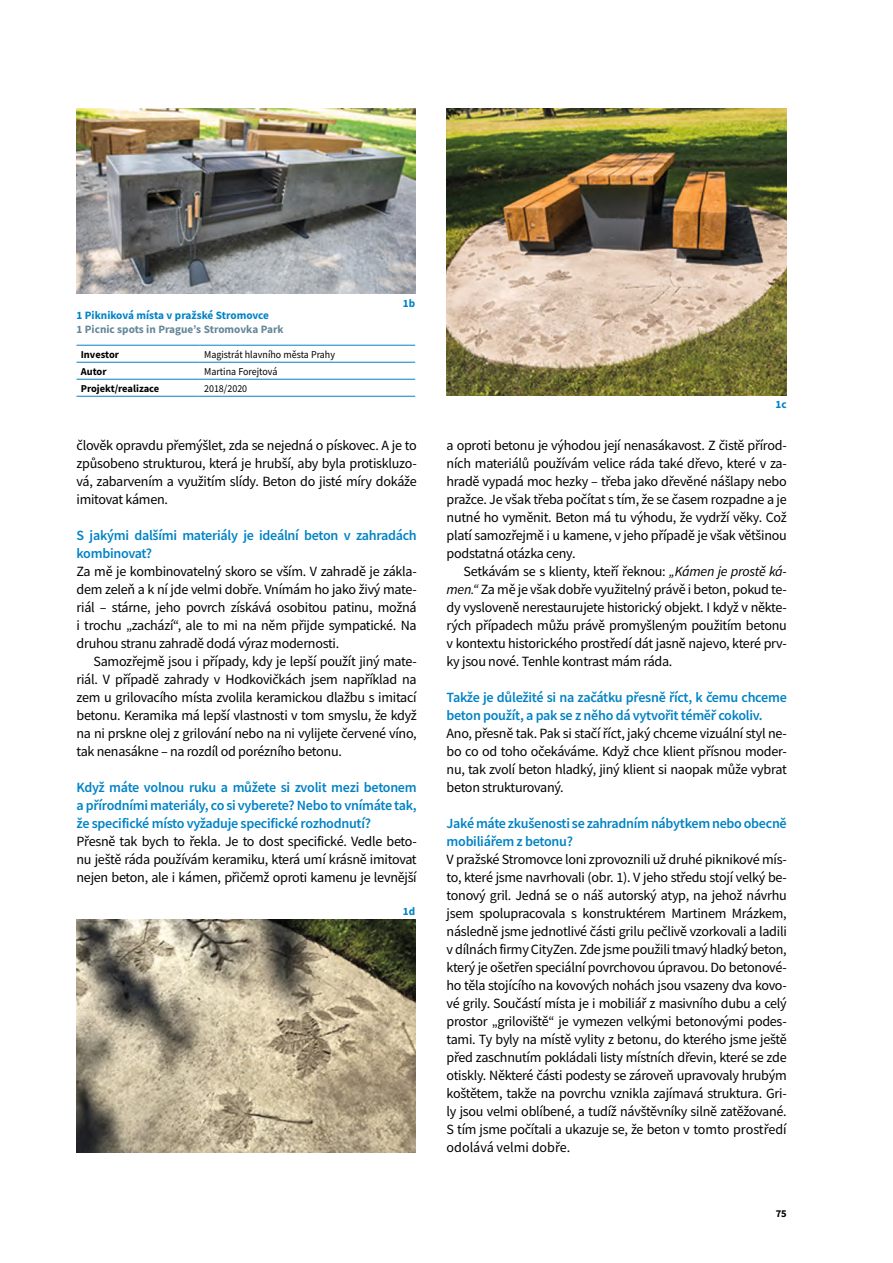
<style>
.page{position:relative;width:893px;height:1263px;background:#fff}
.page>*{position:absolute;margin:0;border:0;box-sizing:border-box;transform-origin:0 0}
.t1{font:14.1px/18px "Source Sans Pro";letter-spacing:-.02em;color:#000;text-align:justify}
.t2{font:600 14.1px/18px "Source Sans Pro";letter-spacing:-.02em;color:#0083c5}
.t3{font:700 11.25px "Source Sans Pro";color:#0083c5}
.t4{font:700 11.25px "Source Sans Pro";color:#648798}
.t5{font:10.5px "Source Sans Pro";color:#000;scale:.95 1}
.t6{font:700 10.5px "Source Sans Pro";color:#000}
.s1{font-style:italic}
</style>
<div class="page">
<hr style="left:200px;top:345px;width:215px;height:1px;background:#0083c5">
<hr style="left:200px;top:362px;width:215px;height:1px;background:#0083c5">
<hr style="left:200px;top:379px;width:215px;height:1px;background:#0083c5">
<hr style="left:200px;top:396px;width:215px;height:1px;background:#0083c5">
<hr style="left:77px;top:345px;width:123px;height:1px;background:#0083c5">
<hr style="left:77px;top:362px;width:123px;height:1px;background:#0083c5">
<hr style="left:77px;top:379px;width:123px;height:1px;background:#0083c5">
<hr style="left:77px;top:396px;width:123px;height:1px;background:#0083c5">
<img style="left:446px;top:108px;width:341px;height:287px">
<img style="left:77px;top:108px;width:338px;height:186px">
<img style="left:77px;top:919px;width:338px;height:233px">
<p class="t3" style="left:77px;top:308px;width:194px">1 Pikniková místa v pražské Stromovce</p>
<p class="t4" style="left:77px;top:322px;width:209px">1 Picnic spots in Prague’s Stromovka Park</p>
<p class="t6" style="left:81px;top:347px;width:40px">Investor</p>
<p class="t5" style="left:204px;top:347px;width:139px">Magistrát hlavního města Prahy</p>
<p class="t6" style="left:81px;top:364px;width:27px">Autor</p>
<p class="t5" style="left:204px;top:364px;width:79px">Martina Forejtová</p>
<p class="t6" style="left:81px;top:381px;width:80px">Projekt/realizace</p>
<p class="t5" style="left:204px;top:381px;width:47px">2018/2020</p>
<p class="t3" style="left:403px;top:295px;width:14px">1b</p>
<p class="t1" style="left:77px;top:436px;width:342px">člověk opravdu přemýšlet, zda se nejedná o pískovec. A je to způsobeno strukturou, která je hrubší, aby byla protiskluzo&shy;vá, zabarvením a využitím slídy. Beton do jisté míry dokáže imitovat kámen.</p>
<p class="t2" style="left:77px;top:526px;width:342px">S jakými dalšími materiály je ideální beton v zahradách kombinovat?</p>
<p class="t1" style="left:77px;top:562px;width:342px">Za mě je kombinovatelný skoro se vším. V zahradě je zákla&shy;dem zeleň a k ní jde velmi dobře. Vnímám ho jako živý mate&shy;riál – stárne, jeho povrch získává osobitou patinu, možná i trochu „zachází“, ale to mi na něm přijde sympatické. Na druhou stranu zahradě dodá výraz modernosti.</p>
<p class="t1" style="left:77px;top:652px;width:342px;text-indent:17px">Samozřejmě jsou i případy, kdy je lepší použít jiný mate&shy;riál. V případě zahrady v Hodkovičkách jsem například na zem u grilovacího místa zvolila keramickou dlažbu s imitací betonu. Keramika má lepší vlastnosti v tom smyslu, že když na ni prskne olej z grilování nebo na ni vylijete červené víno, tak nenasákne – na rozdíl od porézního betonu.</p>
<p class="t2" style="left:77px;top:778px;width:342px;text-align:justify">Když máte volnou ruku a můžete si zvolit mezi betonem a přírodními materiály, co si vyberete? Nebo to vnímáte tak, že specifické místo vyžaduje specifické rozhodnutí?</p>
<p class="t1" style="left:77px;top:832px;width:342px">Přesně tak bych to řekla. Je to dost specifické. Vedle beto&shy;nu ještě ráda používám keramiku, která umí krásně imitovat nejen beton, ale i kámen, přičemž oproti kamenu je levnější</p>
<p class="t3" style="left:403px;top:903px;width:14px">1d</p>
<p class="t3" style="left:775px;top:396px;width:13px">1c</p>
<p class="t1" style="left:447px;top:436px;width:342px">a oproti betonu je výhodou její nenasákavost. Z čistě přírod&shy;ních materiálů používám velice ráda také dřevo, které v za&shy;hradě vypadá moc hezky – třeba jako dřevěné nášlapy nebo pražce. Je však třeba počítat s tím, že se časem rozpadne a je nutné ho vyměnit. Beton má tu výhodu, že vydrží věky. Což platí samozřejmě i u kamene, v jeho případě je však většinou podstatná otázka ceny.</p>
<p class="t1" style="left:447px;top:562px;width:342px;text-indent:17px">Setkávám se s klienty, kteří řeknou: <span class="s1">„Kámen je prostě ká&shy;men.“</span> Za mě je však dobře využitelný právě i beton, pokud te&shy;dy vysloveně nerestaurujete historický objekt. I když v někte&shy;rých případech můžu právě promyšleným použitím betonu v kontextu historického prostředí dát jasně najevo, které prv&shy;ky jsou nové. Tenhle kontrast mám ráda.</p>
<p class="t2" style="left:447px;top:688px;width:342px">Takže je důležité si na začátku přesně říct, k čemu chceme beton použít, a pak se z něho dá vytvořit téměř cokoliv.</p>
<p class="t1" style="left:447px;top:724px;width:342px">Ano, přesně tak. Pak si stačí říct, jaký chceme vizuální styl ne&shy;bo co od toho očekáváme. Když chce klient přísnou moder&shy;nu, tak zvolí beton hladký, jiný klient si naopak může vybrat beton strukturovaný.</p>
<p class="t2" style="left:447px;top:814px;width:342px">Jaké máte zkušenosti se zahradním nábytkem nebo obecně mobiliářem z betonu?</p>
<p class="t1" style="left:447px;top:850px;width:342px">V pražské Stromovce loni zprovoznili už druhé piknikové mís&shy;to, které jsme navrhovali (obr. 1). V jeho středu stojí velký be&shy;tonový gril. Jedná se o náš autorský atyp, na jehož návrhu jsem spolupracovala s konstruktérem Martinem Mrázkem, následně jsme jednotlivé části grilu pečlivě vzorkovali a ladili v dílnách firmy CityZen. Zde jsme použili tmavý hladký beton, který je ošetřen speciální povrchovou úpravou. Do betonové&shy;ho těla stojícího na kovových nohách jsou vsazeny dva kovo&shy;vé grily. Součástí místa je i mobiliář z masivního dubu a celý prostor „griloviště“ je vymezen velkými betonovými podes&shy;tami. Ty byly na místě vylity z betonu, do kterého jsme ještě před zaschnutím pokládali listy místních dřevin, které se zde otiskly. Některé části podesty se zároveň upravovaly hrubým koštětem, takže na povrchu vznikla zajímavá struktura. Gri&shy;ly jsou velmi oblíbené, a tudíž návštěvníky silně zatěžované.<br>S tím jsme počítali a ukazuje se, že beton v tomto prostředí odolává velmi dobře.</p>
<p class="t6" style="left:776px;top:1206px;width:13px">75</p>
</div>
